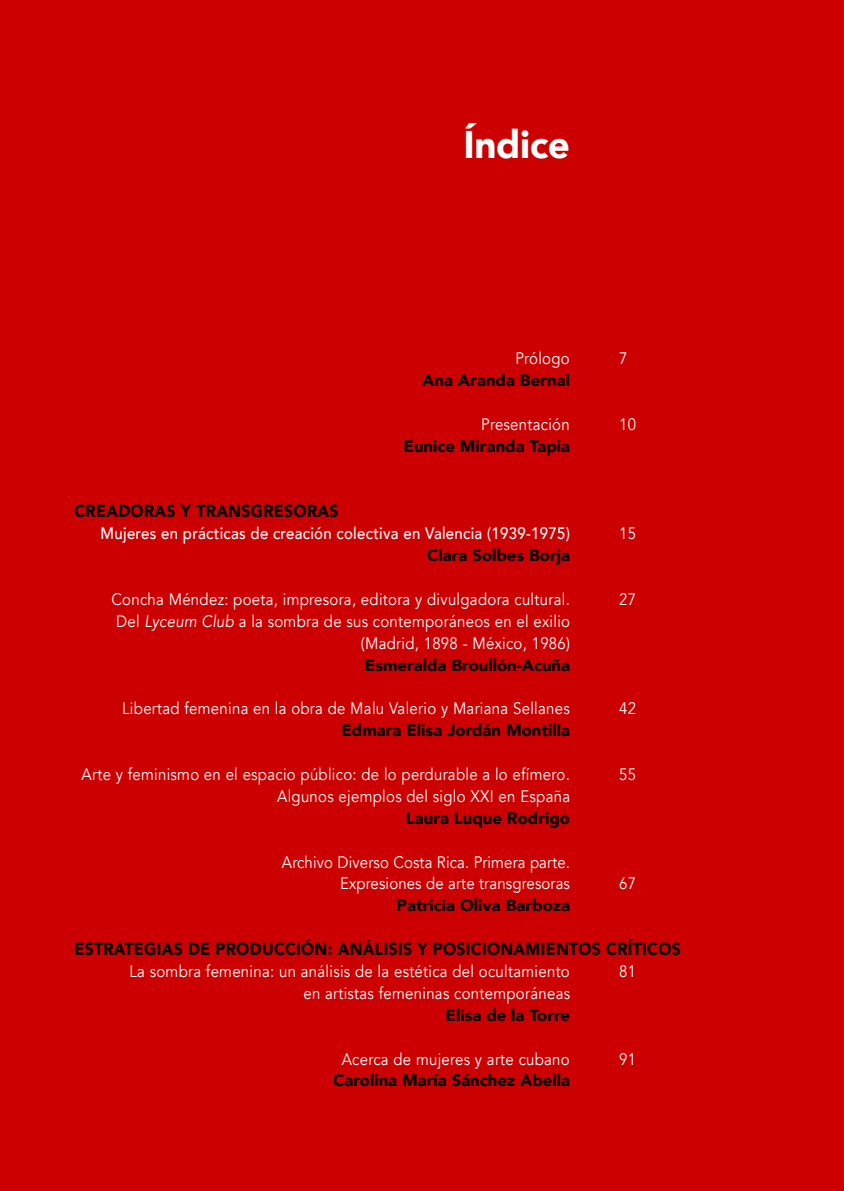
<style>
.page{position:relative;width:844px;height:1191px;background:#fff}
.page>*{position:absolute;margin:0;border:0;box-sizing:border-box;transform-origin:0 0}
.t1{font:900 38.5px "Avenir";letter-spacing:-.01em;color:#fff}
.t2{font:900 17.5px "Avenir";letter-spacing:.02em;color:#000;scale:.9 1}
.t3{font:16.62px/21.9px "Avenir";letter-spacing:.02em;color:#fff;text-align:right;scale:.9 1}
.t4{font:900 16.62px "Avenir";color:#000}
.t5{font:500 16.62px "Avenir";letter-spacing:.02em;color:#fff;scale:.9 1}
.s1{font-style:italic}
</style>
<div class="page">
<div style="left:0;top:0;width:843px;height:1191px;background:#c00"></div>
<h1 class="t1" style="left:463px;top:111px;width:108px">Índice</h1>
<p class="t3" style="left:515px;top:348px;width:62px">Prólogo</p>
<p class="t3" style="left:619px;top:348px;width:11px">7</p>
<p class="t4" style="left:422px;top:366px;width:149px">Ana Aranda Bernal</p>
<p class="t3" style="left:481px;top:413px;width:100px">Presentación</p>
<p class="t3" style="left:619px;top:413px;width:20px">10</p>
<p class="t4" style="left:403px;top:432px;width:168px">Eunice Miranda Tapia</p>
<p class="t2" style="left:74px;top:496px;width:295px">CREADORAS Y TRANSGRESORAS</p>
<p class="t5" style="left:101px;top:519px;width:522px">Mujeres en prácticas de creación colectiva en Valencia (1939-1975)</p>
<p class="t3" style="left:619px;top:523px;width:20px">15</p>
<p class="t4" style="left:427px;top:541px;width:144px">Clara Solbes Borja</p>
<p class="t3" style="left:111px;top:588px;width:510px">Concha Méndez: poeta, impresora, editora y divulgadora cultural.</p>
<p class="t3" style="left:619px;top:588px;width:20px">27</p>
<p class="t3" style="left:116px;top:610px;width:506px">Del <span class="s1">Lyceum Club</span> a la sombra de sus contemporáneos en el exilio (Madrid, 1898 - México, 1986)</p>
<p class="t4" style="left:365px;top:650px;width:207px">Esmeralda Broullón-Acuña</p>
<p class="t3" style="left:122px;top:698px;width:498px">Libertad femenina en la obra de Malu Valerio y Mariana Sellanes</p>
<p class="t3" style="left:619px;top:698px;width:20px">42</p>
<p class="t4" style="left:341px;top:716px;width:230px">Edmara Elisa Jordán Montilla</p>
<p class="t3" style="left:82px;top:763px;width:544px">Arte y feminismo en el espacio público: de lo perdurable a lo efímero.</p>
<p class="t3" style="left:619px;top:763px;width:20px">55</p>
<p class="t3" style="left:277px;top:785px;width:327px">Algunos ejemplos del siglo XXI en España</p>
<p class="t4" style="left:406px;top:803px;width:166px">Laura Luque Rodrigo</p>
<p class="t3" style="left:282px;top:851px;width:321px">Archivo Diverso Costa Rica. Primera parte.<br>Expresiones de arte transgresoras</p>
<p class="t3" style="left:619px;top:873px;width:20px">67</p>
<p class="t4" style="left:396px;top:891px;width:175px">Patricia Oliva Barboza</p>
<p class="t2" style="left:74px;top:934px;width:675px">ESTRATEGIAS DE PRODUCCIÓN: ANÁLISIS Y POSICIONAMIENTOS CRÍTICOS</p>
<p class="t3" style="left:129px;top:960px;width:490px">La sombra femenina: un análisis de la estética del ocultamiento</p>
<p class="t3" style="left:619px;top:960px;width:20px">81</p>
<p class="t3" style="left:303px;top:982px;width:298px">en artistas femeninas contemporáneas</p>
<p class="t4" style="left:445px;top:1000px;width:126px">Elisa de la Torre</p>
<p class="t3" style="left:341px;top:1048px;width:255px">Acerca de mujeres y arte cubano</p>
<p class="t3" style="left:619px;top:1048px;width:20px">91</p>
<p class="t4" style="left:333px;top:1066px;width:238px">Carolina María Sánchez Abella</p>
</div>
